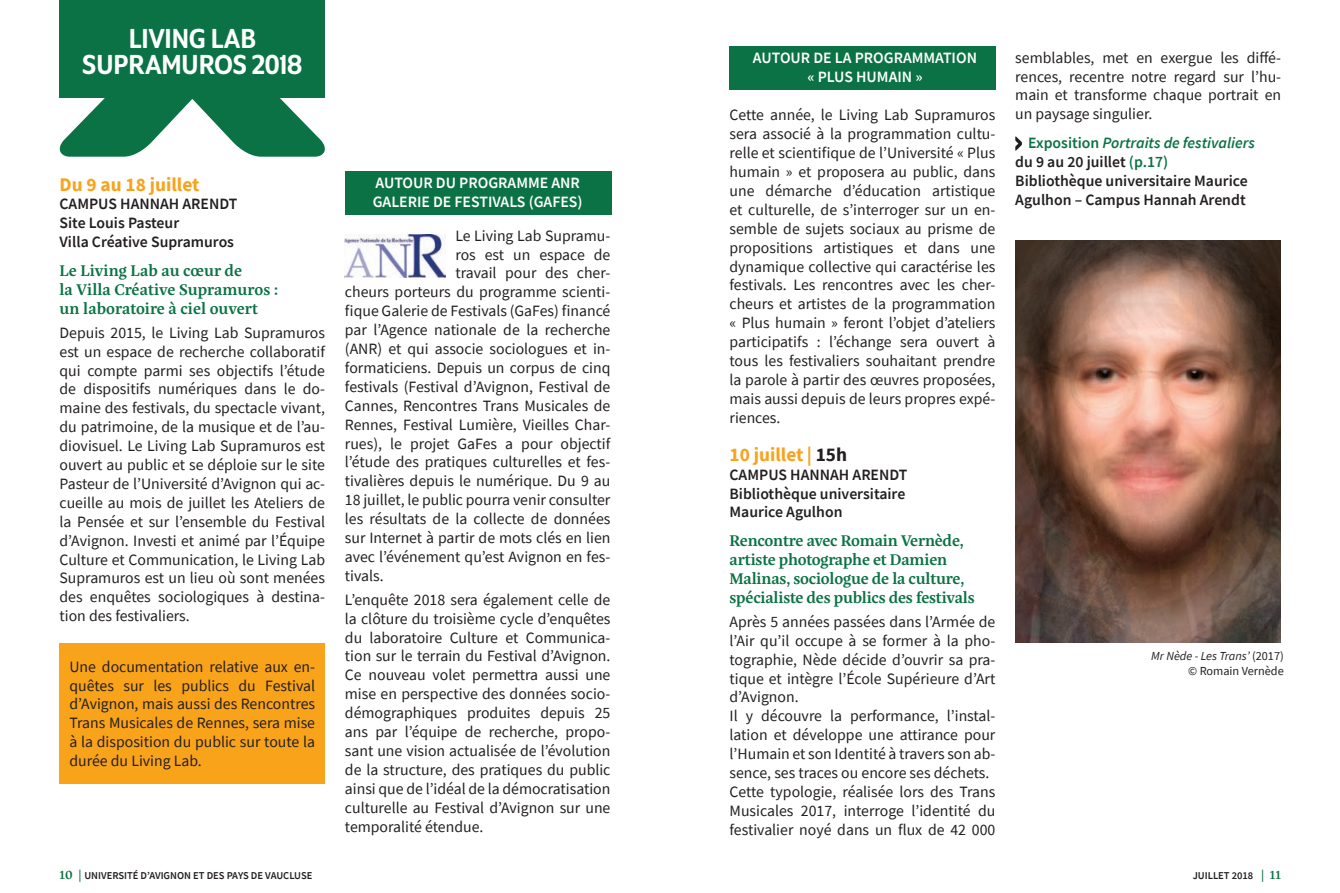
<style>
.page{position:relative;width:1340px;height:893px;background:#fff}
.page>*{position:absolute;margin:0;border:0;box-sizing:border-box;transform-origin:0 0}
.t1{font:500 29.75px/26.2px "Program OT";color:#fff;text-align:center}
.t2{font:700 19.25px "Source Sans Pro";color:#f9a31b}
.t3{font:15.75px/18.9px "Source Sans Pro";color:#231f20;text-align:justify}
.t4{font:600 15.75px/18.9px "Source Sans Pro";color:#231f20}
.t5{font:600 15.75px/18.9px "Eskorte Latin";letter-spacing:-.015em;color:#0a7244}
.t6{font:600 15.75px/18.9px "Source Sans Pro";color:#fff}
.t7{font:italic 12.25px "Source Sans Pro";color:#231f20}
.t8{font:12.25px "Source Sans Pro";color:#231f20}
.t9{font:600 10.5px "Source Sans Pro";color:#231f20}
.s1{color:#0a7244}
.s2{font-style:italic;color:#0a7244}
.s3{color:#231f20}
.s4{font-style:normal}
.s5{font-family:"Eskorte Latin";font-size:12.25px;color:#0a7244}
</style>
<div class="page">
<div style="left:345px;top:171px;width:266px;height:44px;background:#0a7244"></div>
<svg style="left:59px;top:32px;width:266px;height:125px"></svg>
<div style="left:60px;top:0;width:265px;height:98px;background:#0a7244"></div>
<img style="left:345px;top:234px;width:100px;height:43px">
<div style="left:729px;top:46px;width:266px;height:43px;background:#0a7244"></div>
<svg style="left:1015px;top:136px;width:7px;height:15px"></svg>
<img style="left:1015px;top:240px;width:265px;height:403px">
<div style="left:60px;top:643px;width:265px;height:140px;background:#f9a31b"></div>
<h1 class="t1" style="left:82px;top:25px;width:222px">LIVING LAB<br>SUPRAMUROS 2018</h1>
<p class="t3" style="left:1015px;top:48px;width:267px">semblables, met en exergue les diffé&shy;rences, recentre notre regard sur l’hu&shy;main et transforme chaque portrait en un paysage singulier.</p>
<p class="t4" style="left:1015px;top:133px;width:241px;text-indent:13px"><span class="s1">Exposition</span> <span class="s2">Portraits de festivaliers </span>du 9 au 20 juillet <span class="s1">(p.17)<br></span>Bibliothèque universitaire Maurice<br>Agulhon – Campus Hannah Arendt</p>
<p class="t6" style="left:753px;top:48px;width:226px;text-align:center">AUTOUR DE LA PROGRAMMATION « PLUS HUMAIN »</p>
<p class="t3" style="left:729px;top:106px;width:267px">Cette année, le Living Lab Supramuros sera associé à la programmation cultu&shy;relle et scientifique de l’Université « Plus humain » et proposera au public, dans une démarche d’éducation artistique et culturelle, de s’interroger sur un en&shy;semble de sujets sociaux au prisme de propositions artistiques et dans une dynamique collective qui caractérise les festivals. Les rencontres avec les cher&shy;cheurs et artistes de la programmation « Plus humain » feront l’objet d’ateliers participatifs : l’échange sera ouvert à tous les festivaliers souhaitant prendre la parole à partir des œuvres proposées, mais aussi depuis de leurs propres expé&shy;riences.</p>
<p class="t2" style="left:729px;top:441px;width:119px">10 juillet | <span class="s3">15h</span></p>
<p class="t4" style="left:729px;top:465px;width:179px">CAMPUS HANNAH ARENDT<br>Bibliothèque universitaire<br>Maurice Agulhon</p>
<p class="t5" style="left:729px;top:531px;width:247px">Rencontre avec Romain Vernède, artiste photographe et Damien Malinas, sociologue de la culture, spécialiste des publics des festivals</p>
<p class="t3" style="left:729px;top:612px;width:267px;text-align:left">Après 5 années passées dans l’Armée de l’Air qu’il occupe à se former à la pho&shy;tographie, Nède décide d’ouvrir sa pra&shy;tique et intègre l’École Supérieure d’Art d’Avignon.<br>Il y découvre la performance, l’instal&shy;lation et développe une attirance pour l’Humain et son Identité à travers son ab&shy;sence, ses traces ou encore ses déchets.<br>Cette typologie, réalisée lors des Trans Musicales 2017, interroge l’identité du festivalier noyé dans un flux de 42 000</p>
<p class="t2" style="left:60px;top:171px;width:141px">Du 9 au 18 juillet</p>
<p class="t4" style="left:60px;top:195px;width:179px">CAMPUS HANNAH ARENDT<br>Site Louis Pasteur<br>Villa Créative Supramuros</p>
<p class="t5" style="left:60px;top:261px;width:220px">Le Living Lab au cœur de<br>la Villa Créative Supramuros : un laboratoire à ciel ouvert</p>
<p class="t3" style="left:60px;top:323px;width:267px">Depuis 2015, le Living Lab Supramuros est un espace de recherche collaboratif qui compte parmi ses objectifs l’étude de dispositifs numériques dans le do&shy;maine des festivals, du spectacle vivant, du patrimoine, de la musique et de l’au&shy;diovisuel. Le Living Lab Supramuros est ouvert au public et se déploie sur le site Pasteur de l’Université d’Avignon qui ac&shy;cueille au mois de juillet les Ateliers de la Pensée et sur l’ensemble du Festival d’Avignon. Investi et animé par l’Équipe Culture et Communication, le Living Lab Supramuros est un lieu où sont menées des enquêtes sociologiques à destina&shy;tion des festivaliers.</p>
<p class="t6" style="left:373px;top:173px;width:211px">AUTOUR DU PROGRAMME ANR<br>GALERIE DE FESTIVALS (GAFES)</p>
<p class="t3" style="left:455px;top:226px;width:156px">Le Living Lab Supramu-</p>
<p class="t3" style="left:455px;top:245px;width:156px">ros est un espace de</p>
<p class="t3" style="left:455px;top:264px;width:156px">travail pour des cher-</p>
<p class="t3" style="left:345px;top:283px;width:267px">cheurs porteurs du programme scienti-</p>
<p class="t3" style="left:345px;top:301px;width:267px">fique Galerie de Festivals (GaFes) financé</p>
<p class="t3" style="left:345px;top:320px;width:267px">par l’Agence nationale de la recherche</p>
<p class="t3" style="left:345px;top:339px;width:267px">(ANR) et qui associe sociologues et in-</p>
<p class="t3" style="left:345px;top:358px;width:267px">formaticiens. Depuis un corpus de cinq</p>
<p class="t3" style="left:345px;top:377px;width:267px">festivals (Festival d’Avignon, Festival de</p>
<p class="t3" style="left:345px;top:396px;width:267px">Cannes, Rencontres Trans Musicales de</p>
<p class="t3" style="left:345px;top:415px;width:267px">Rennes, Festival Lumière, Vieilles Char-</p>
<p class="t3" style="left:345px;top:434px;width:267px">rues), le projet GaFes a pour objectif</p>
<p class="t3" style="left:345px;top:453px;width:267px">l’étude des pratiques culturelles et fes-</p>
<p class="t3" style="left:345px;top:472px;width:267px">tivalières depuis le numérique. Du 9 au</p>
<p class="t3" style="left:345px;top:490px;width:267px">18 juillet, le public pourra venir consulter</p>
<p class="t3" style="left:345px;top:509px;width:267px">les résultats de la collecte de données</p>
<p class="t3" style="left:345px;top:528px;width:267px">sur Internet à partir de mots clés en lien</p>
<p class="t3" style="left:345px;top:547px;width:267px">avec l’événement qu’est Avignon en fes-</p>
<p class="t3" style="left:345px;top:566px;width:40px">tivals.</p>
<p class="t3" style="left:345px;top:590px;width:267px">L’enquête 2018 sera également celle de la clôture du troisième cycle d’enquêtes du laboratoire Culture et Communica&shy;tion sur le terrain du Festival d’Avignon.<br>Ce nouveau volet permettra aussi une mise en perspective des données socio&shy;démographiques produites depuis 25 ans par l’équipe de recherche, propo&shy;sant une vision actualisée de l’évolution de la structure, des pratiques du public ainsi que de l’idéal de la démocratisation culturelle au Festival d’Avignon sur une temporalité étendue.</p>
<p class="t7" style="left:1151px;top:648px;width:134px">Mr Nède - Les Trans’ <span class="s4">(2017)</span></p>
<p class="t3" style="left:69px;top:657px;width:247px">Une documentation relative aux en-</p>
<p class="t8" style="left:1188px;top:663px;width:97px">© Romain Vernède</p>
<p class="t3" style="left:69px;top:676px;width:247px">quêtes sur les publics du Festival d’Avignon, mais aussi des Rencontres Trans Musicales de Rennes, sera mise à la disposition du public sur toute la durée du Living Lab.</p>
<p class="t9" style="left:60px;top:868px;width:254px"><span class="s5">10 |</span> UNIVERSITÉ D’AVIGNON ET DES PAYS DE VAUCLUSE</p>
<p class="t9" style="left:1192px;top:868px;width:90px">JUILLET 2018 <span class="s5">| 11</span></p>
</div>
